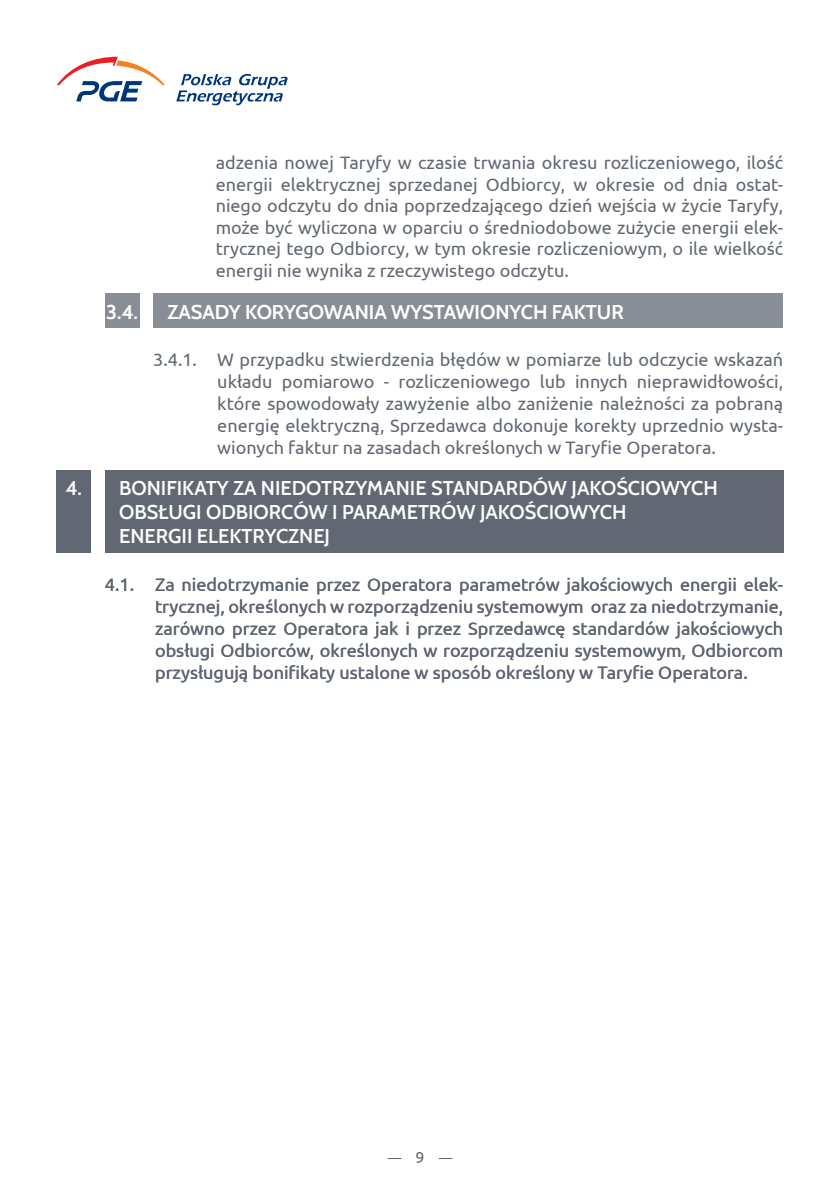
<style>
.page{position:relative;width:840px;height:1191px;background:#fff}
.page>*{position:absolute;margin:0;border:0;box-sizing:border-box;transform-origin:0 0}
.t1{font:600 20px/24px "Cabin";color:#fff}
.t2{font:18px/22px "Ubuntu";color:#616873;text-align:justify}
.t3{font:16px "Ubuntu";color:#616873}
</style>
<div class="page">
<div style="left:57px;top:471px;width:34px;height:82px;background:#616873"></div>
<svg style="left:176px;top:74px;width:112px;height:31px"></svg>
<svg style="left:57px;top:57px;width:108px;height:44px"></svg>
<div style="left:153px;top:294px;width:629px;height:34px;background:#888d96"></div>
<div style="left:105px;top:294px;width:34px;height:34px;background:#888d96"></div>
<div style="left:105px;top:471px;width:677px;height:82px;background:#616873"></div>
<svg style="left:438px;top:1158px;width:14px;height:1px"></svg>
<svg style="left:387px;top:1158px;width:14px;height:1px"></svg>
<p class="t1" style="left:66px;top:474px;width:18px">4.</p>
<p class="t2" style="left:215px;top:151px;width:568px">adzenia nowej Taryfy w czasie trwania okresu rozliczeniowego, ilość energii elektrycznej sprzedanej Odbiorcy, w okresie od dnia ostat&shy;niego odczytu do dnia poprzedzającego dzień wejścia w życie Taryfy, może być wyliczona w oparciu o średniodobowe zużycie energii elek&shy;trycznej tego Odbiorcy, w tym okresie rozliczeniowym, o ile wielkość energii nie wynika z rzeczywistego odczytu.</p>
<p class="t1" style="left:106px;top:299px;width:33px">3.4.</p>
<p class="t1" style="left:167px;top:299px;width:457px">ZASADY KORYGOWANIA WYSTAWIONYCH FAKTUR</p>
<p class="t2" style="left:217px;top:348px;width:567px;text-indent:-64px">3.4.1. W przypadku stwierdzenia błędów w pomiarze lub odczycie wskazań układu pomiarowo - rozliczeniowego lub innych nieprawidłowości, które spowodowały zawyżenie albo zaniżenie należności za pobraną energię elektryczną, Sprzedawca dokonuje korekty uprzednio wysta&shy;wionych faktur na zasadach określonych w Taryfie Operatora.</p>
<p class="t1" style="left:119px;top:475px;width:600px">BONIFIKATY ZA NIEDOTRZYMANIE STANDARDÓW JAKOŚCIOWYCH<br>OBSŁUGI ODBIORCÓW I PARAMETRÓW JAKOŚCIOWYCH<br>ENERGII ELEKTRYCZNEJ</p>
<p class="t2" style="left:155px;top:573px;width:629px;text-indent:-50px">4.1. Za niedotrzymanie przez Operatora parametrów jakościowych energii elek&shy;trycznej, określonych w rozporządzeniu systemowym oraz za niedotrzymanie, zarówno przez Operatora jak i przez Sprzedawcę standardów jakościowych obsługi Odbiorców, określonych w rozporządzeniu systemowym, Odbiorcom przysługują bonifikaty ustalone w sposób określony w Taryfie Operatora.</p>
<p class="t3" style="left:415px;top:1147px;width:10px">9</p>
</div>
